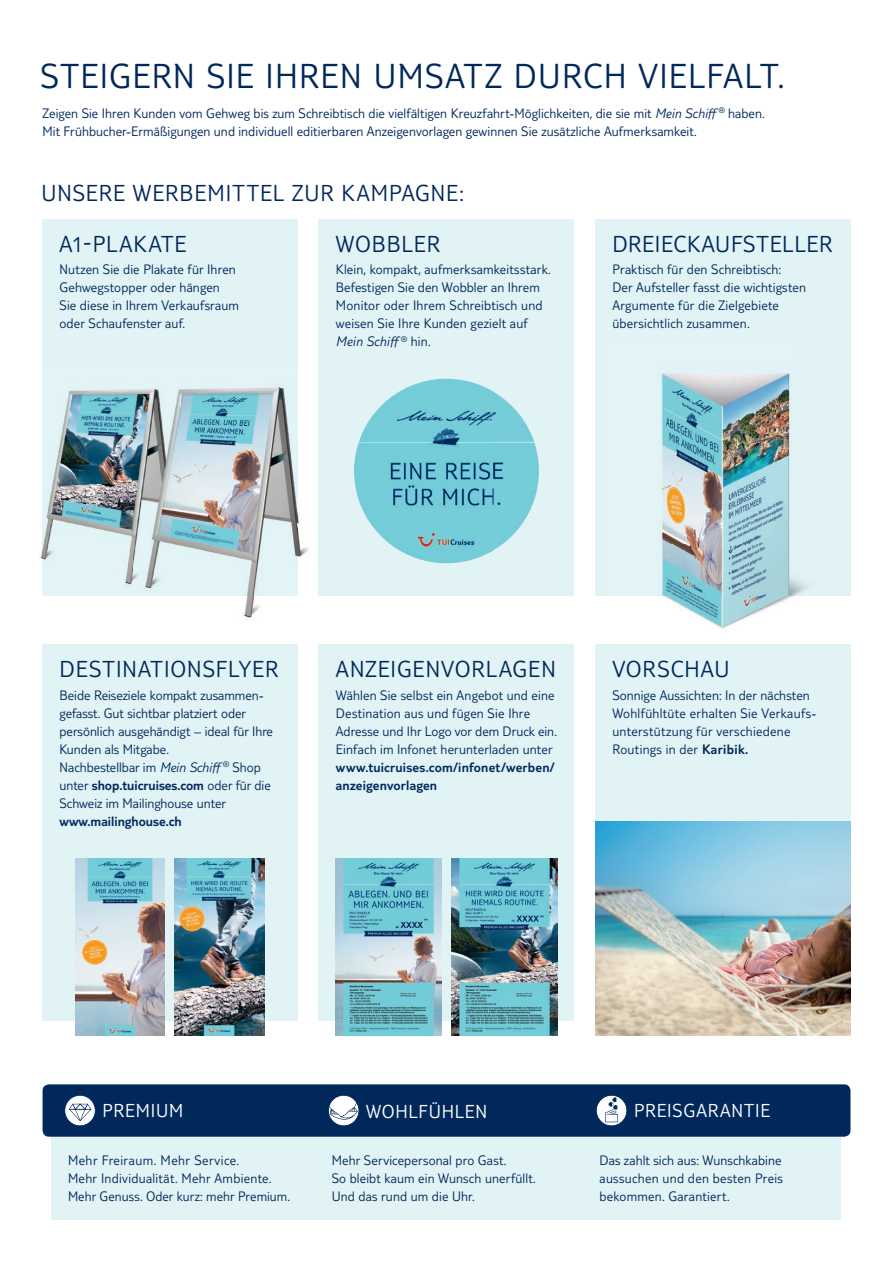
<style>
.page{position:relative;width:893px;height:1263px;background:#fff}
.page>*{position:absolute;margin:0;border:0;box-sizing:border-box;transform-origin:0 0}
.t1{font:300 36px "TUI Type";letter-spacing:.035em;color:#00285b}
.t2{font:300 24px "TUI Type";letter-spacing:.035em;color:#00285b}
.t3{font:300 19.5px "TUI Type";letter-spacing:.04em;color:#fff}
.t4{font:300 14.25px/18px "TUI Type";letter-spacing:.01em;color:#00285b}
.t5{font:300 14.25px/18px "TUI Type";letter-spacing:.01em;color:#00285b}
.s1{font-style:italic}
.s2{font-style:inherit}
</style>
<div class="page">
<div style="left:43px;top:219px;width:255px;height:376px;background:#e2f3f6"></div>
<div style="left:319px;top:219px;width:255px;height:376px;background:#e2f3f6"></div>
<div style="left:43px;top:644px;width:255px;height:376px;background:#e2f3f6"></div>
<div style="left:595px;top:644px;width:255px;height:376px;background:#e2f3f6"></div>
<div style="left:595px;top:219px;width:255px;height:376px;background:#e2f3f6"></div>
<div style="left:319px;top:644px;width:255px;height:376px;background:#e2f3f6"></div>
<img style="left:452px;top:859px;width:106px;height:176px">
<img style="left:335px;top:859px;width:106px;height:176px">
<img style="left:595px;top:822px;width:255px;height:213px">
<img style="left:76px;top:859px;width:88px;height:176px">
<img style="left:175px;top:859px;width:89px;height:176px">
<img style="left:354px;top:378px;width:139px;height:139px">
<img style="left:493px;top:391px;width:46px;height:160px">
<img style="left:366px;top:517px;width:127px;height:46px">
<img style="left:607px;top:373px;width:233px;height:256px">
<img style="left:40px;top:367px;width:93px;height:229px">
<img style="left:43px;top:367px;width:90px;height:228px">
<img style="left:133px;top:388px;width:176px;height:230px">
<img style="left:181px;top:387px;width:117px;height:208px">
<div style="left:51px;top:1125px;width:790px;height:95px;background:#e2f3f6"></div>
<div style="left:43px;top:1084px;width:807px;height:53px;background:#00285b;border-radius:6px"></div>
<svg style="left:64px;top:1095px;width:32px;height:31px"></svg>
<svg style="left:328px;top:1095px;width:31px;height:31px"></svg>
<svg style="left:596px;top:1095px;width:31px;height:31px"></svg>
<h1 class="t1" style="left:40px;top:56px;width:746px">STEIGERN SIE IHREN UMSATZ DURCH VIELFALT.</h1>
<p class="t4" style="left:43px;top:104px;width:724px">Zeigen Sie Ihren Kunden vom Gehweg bis zum Schreibtisch die vielfältigen Kreuzfahrt-Möglichkeiten, die sie mit <span class="s1">Mein Schiff</span><sup>®</sup> haben.<br>Mit Frühbucher-Ermäßigungen und individuell editierbaren Anzeigenvorlagen gewinnen Sie zusätzliche Aufmerksamkeit.</p>
<h2 class="t2" style="left:41px;top:180px;width:424px">UNSERE WERBEMITTEL ZUR KAMPAGNE:</h2>
<h2 class="t2" style="left:60px;top:231px;width:129px">A1-PLAKATE</h2>
<p class="t4" style="left:60px;top:260px;width:181px">Nutzen Sie die Plakate für Ihren<br>Gehwegstopper oder hängen<br>Sie diese in Ihrem Verkaufsraum oder Schaufenster auf.</p>
<h2 class="t2" style="left:336px;top:231px;width:106px">WOBBLER</h2>
<p class="t4" style="left:336px;top:260px;width:216px">Klein, kompakt, aufmerksamkeitsstark.<br>Befestigen Sie den Wobbler an Ihrem Monitor oder Ihrem Schreibtisch und weisen Sie Ihre Kunden gezielt auf <span class="s1">Mein Schiff</span><sup>®</sup> hin.</p>
<h2 class="t2" style="left:612px;top:231px;width:222px">DREIECKAUFSTELLER</h2>
<p class="t4" style="left:612px;top:260px;width:195px">Praktisch für den Schreibtisch:<br>Der Aufsteller fasst die wichtigsten<br>Argumente für die Zielgebiete übersichtlich zusammen.</p>
<h2 class="t2" style="left:60px;top:656px;width:220px">DESTINATIONSFLYER</h2>
<p class="t4" style="left:60px;top:686px;width:215px">Beide Reiseziele kompakt zusammen&shy;gefasst. Gut sichtbar platziert oder persönlich ausgehändigt – ideal für Ihre Kunden als Mitgabe.<br>Nachbestellbar im <span class="s1">Mein Schiff</span><sup>®</sup> Shop unter <span class="s2">shop.tuicruises.com</span> oder für die Schweiz im Mailinghouse unter</p>
<p class="t5" style="left:60px;top:812px;width:124px">www.mailinghouse.ch</p>
<h2 class="t2" style="left:336px;top:656px;width:221px">ANZEIGENVORLAGEN</h2>
<p class="t4" style="left:336px;top:686px;width:223px">Wählen Sie selbst ein Angebot und eine Destination aus und fügen Sie Ihre Adresse und Ihr Logo vor dem Druck ein.<br>Einfach im Infonet herunterladen unter</p>
<p class="t5" style="left:336px;top:758px;width:220px">www.tuicruises.com/infonet/werben/ anzeigenvorlagen</p>
<h2 class="t2" style="left:612px;top:656px;width:119px">VORSCHAU</h2>
<p class="t4" style="left:612px;top:686px;width:206px">Sonnige Aussichten: In der nächsten Wohlfühltüte erhalten Sie Verkaufs&shy;unterstützung für verschiedene Routings in der <span class="s2">Karibik.</span></p>
<h3 class="t3" style="left:103px;top:1099px;width:82px">PREMIUM</h3>
<h3 class="t3" style="left:366px;top:1100px;width:123px">WOHLFÜHLEN</h3>
<h3 class="t3" style="left:634px;top:1099px;width:138px">PREISGARANTIE</h3>
<p class="t4" style="left:68px;top:1151px;width:223px">Mehr Freiraum. Mehr Service.<br>Mehr Individualität. Mehr Ambiente.<br>Mehr Genuss. Oder kurz: mehr Premium.</p>
<p class="t4" style="left:332px;top:1151px;width:206px">Mehr Servicepersonal pro Gast.<br>So bleibt kaum ein Wunsch unerfüllt.<br>Und das rund um die Uhr.</p>
<p class="t4" style="left:600px;top:1151px;width:185px;text-align:justify">Das zahlt sich aus: Wunschkabine aussuchen und den besten Preis bekommen. Garantiert.</p>
</div>
